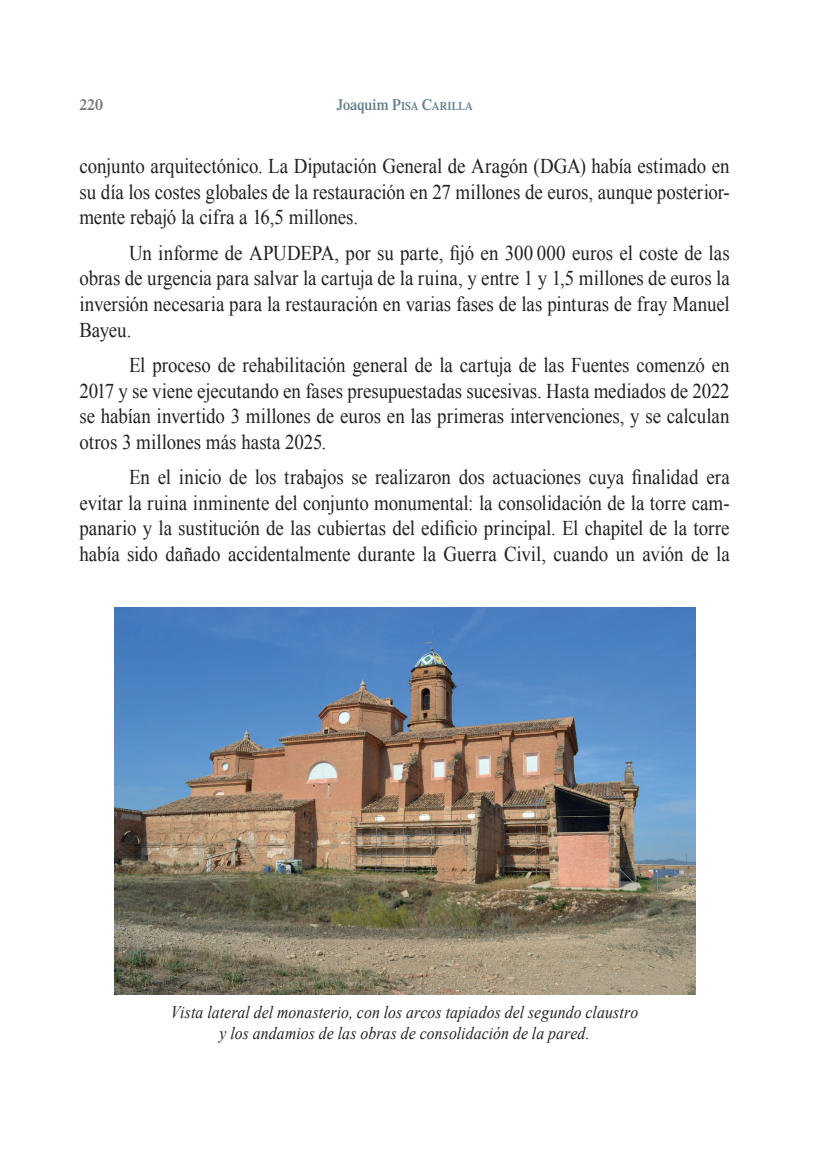
<style>
.page{position:relative;width:834px;height:1166px;background:#fff}
.page>*{position:absolute;margin:0;border:0;box-sizing:border-box;transform-origin:0 0}
.t1{font:21px/25.6px "Times New Roman";letter-spacing:-.005em;color:#231f20;text-align:justify;scale:.9 1}
.t2{font:italic 17.5px/21px "Times New Roman";letter-spacing:.005em;color:#231f20;text-align:center;scale:.9 1}
.t3{font:600 15.75px "Times LT Std";color:#76787b}
.t4{font:600 11.9px "Times LT Std";letter-spacing:.01em;color:#607e8b;scale:.9 1}
.s1{font-size:15.75px}
</style>
<div class="page">
<img style="left:114px;top:608px;width:581px;height:387px">
<p class="t3" style="left:79px;top:95px;width:25px">220</p>
<p class="t4" style="left:336px;top:99px;width:153px"><span class="s1">Joaquim</span> <span class="s1">P</span>ISA <span class="s1">C</span>ARILLA</p>
<p class="t1" style="left:79px;top:153px;width:724px">conjunto arquitectónico. La Diputación General de Aragón (DGA) había estimado en su día los costes globales de la restauración en 27 millones de euros, aunque posterior&shy;mente rebajó la cifra a 16,5 millones.</p>
<p class="t1" style="left:79px;top:240px;width:724px;text-indent:50px">Un informe de APUDEPA, por su parte, fijó en 300 000 euros el coste de las obras de urgencia para salvar la cartuja de la ruina, y entre 1 y 1,5 millones de euros la inversión necesaria para la restauración en varias fases de las pinturas de fray Manuel Bayeu.</p>
<p class="t1" style="left:79px;top:352px;width:724px;text-indent:50px">El proceso de rehabilitación general de la cartuja de las Fuentes comenzó en 2017 y se viene ejecutando en fases presupuestadas sucesivas. Hasta mediados de 2022 se habían invertido 3 millones de euros en las primeras intervenciones, y se calculan otros 3 millones más hasta 2025.</p>
<p class="t1" style="left:79px;top:464px;width:724px;text-indent:50px">En el inicio de los trabajos se realizaron dos actuaciones cuya finalidad era evitar la ruina inminente del conjunto monumental: la consolidación de la torre cam&shy;panario y la sustitución de las cubiertas del edificio principal. El chapitel de la torre había sido dañado accidentalmente durante la Guerra Civil, cuando un avión de la</p>
<p class="t2" style="left:171px;top:1001px;width:520px">Vista lateral del monasterio, con los arcos tapiados del segundo claustro y los andamios de las obras de consolidación de la pared.</p>
</div>
